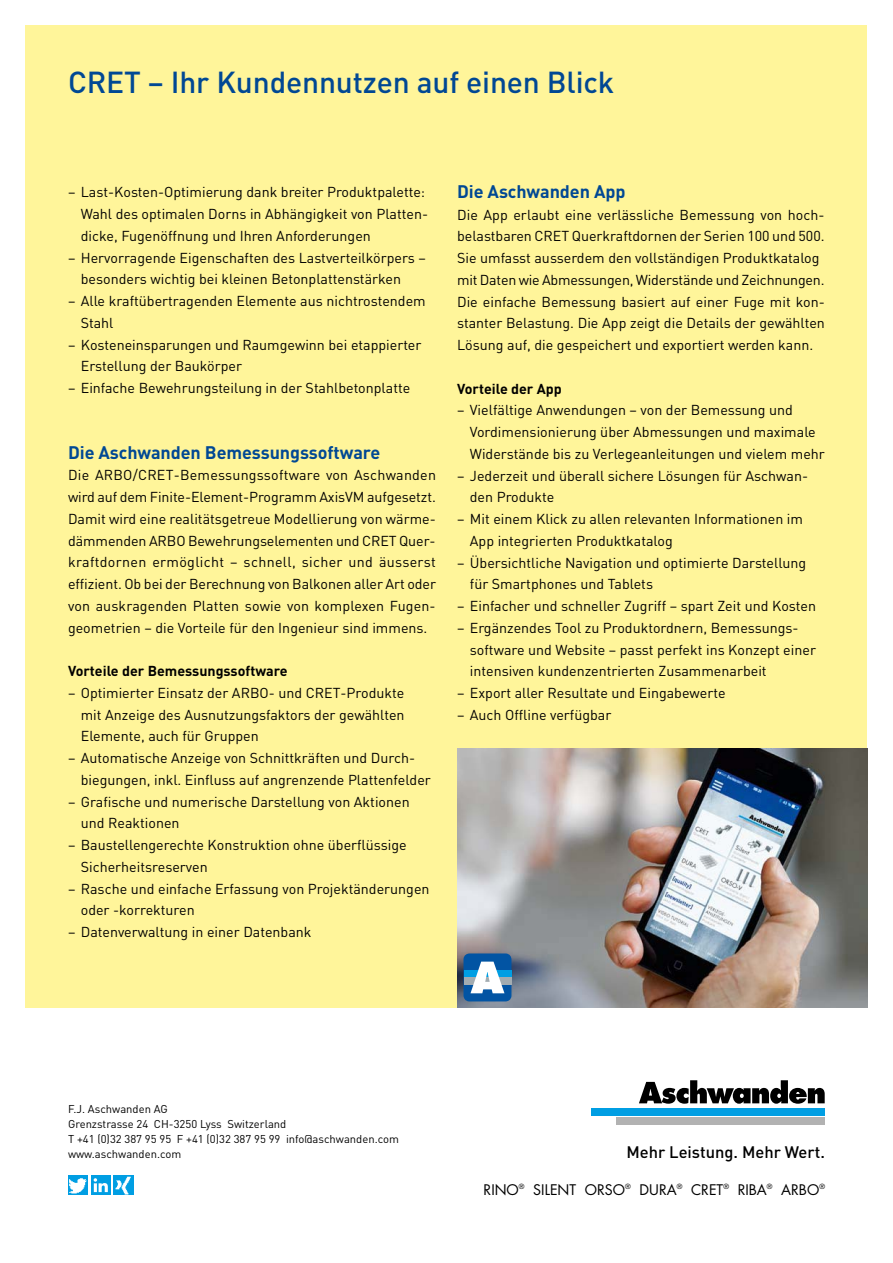
<style>
.page{position:relative;width:893px;height:1263px;background:#fff}
.page>*{position:absolute;margin:0;border:0;box-sizing:border-box;transform-origin:0 0}
.t1{font:500 30px "DIN";letter-spacing:-.005em;color:#004894}
.t2{font:700 18px "DIN";letter-spacing:-.005em;color:#004894}
.t3{font:500 16.5px "DIN";color:#000}
.t4{font:14.25px/21.8px "DIN";color:#000}
.t5{font:700 14.25px "DIN";color:#000}
.t6{font:14.25px "Futura";color:#000}
.t7{font:11.25px/15px "DIN";color:#000}
</style>
<div class="page">
<div style="left:591px;top:1109px;width:234px;height:7px;background:#009ee3"></div>
<svg style="left:639px;top:1080px;width:186px;height:24px"></svg>
<div style="left:616px;top:1117px;width:209px;height:8px;background:#b2b2b2"></div>
<svg style="left:91px;top:1175px;width:20px;height:20px"></svg>
<svg style="left:94px;top:1178px;width:14px;height:14px"></svg>
<div style="left:68px;top:1175px;width:20px;height:20px;background:#009ee3"></div>
<img style="left:69px;top:1178px;width:18px;height:16px">
<img style="left:114px;top:1175px;width:20px;height:20px">
<div style="left:26px;top:26px;width:841px;height:982px;background:#fff59a"></div>
<img style="left:457px;top:748px;width:410px;height:260px">
<div style="left:463px;top:953px;width:48px;height:48px;background:#0254a3;border-radius:6px"></div>
<div style="left:463px;top:970px;width:48px;height:7px;background:#009ee3"></div>
<div style="left:463px;top:977px;width:48px;height:8px;background:#a3acb1"></div>
<svg style="left:470px;top:961px;width:34px;height:32px"></svg>
<h1 class="t1" style="left:68px;top:71px;width:548px">CRET – Ihr Kundennutzen auf einen Blick</h1>
<p class="t4" style="left:81px;top:183px;width:349px;text-indent:-13px">– Last-Kosten-Optimierung dank breiter Produktpalette:<br>Wahl des optimalen Dorns in Abhängigkeit von Platten&shy;dicke, Fugenöffnung und Ihren Anforderungen</p>
<p class="t4" style="left:81px;top:248px;width:347px;text-indent:-13px">– Hervorragende Eigenschaften des Lastverteilkörpers – besonders wichtig bei kleinen Betonplattenstärken</p>
<p class="t4" style="left:81px;top:292px;width:346px;text-indent:-13px">– Alle kraftübertragenden Elemente aus nichtrostendem<br>Stahl</p>
<p class="t4" style="left:81px;top:335px;width:342px;text-indent:-13px">– Kosteneinsparungen und Raumgewinn bei etappierter<br>Erstellung der Baukörper</p>
<p class="t4" style="left:68px;top:379px;width:344px">– Einfache Bewehrungsteilung in der Stahlbetonplatte</p>
<p class="t2" style="left:68px;top:446px;width:314px">Die Aschwanden Bemessungssoftware</p>
<p class="t4" style="left:68px;top:466px;width:370px;text-align:justify">Die ARBO/CRET-Bemessungssoftware von Aschwanden wird auf dem Finite-Element-Programm AxisVM auf gesetzt.<br>Damit wird eine realitätsgetreue Modellierung von wärme&shy;dämmenden ARBO Bewehrungselementen und CRET Quer&shy;kraftdornen ermöglicht – schnell, sicher und äusserst effizient. Ob bei der Berechnung von Balkonen aller Art oder von auskragenden Platten sowie von komplexen Fugen&shy;geometrien – die Vorteile für den Ingenieur sind immens.</p>
<p class="t5" style="left:68px;top:666px;width:221px">Vorteile der Bemessungssoftware</p>
<p class="t4" style="left:81px;top:684px;width:325px;text-align:justify;text-indent:-13px">– Optimierter Einsatz der ARBO- und CRET-Produkte mit Anzeige des Ausnutzungsfaktors der gewählten Elemente, auch für Gruppen</p>
<p class="t4" style="left:81px;top:749px;width:352px;text-indent:-13px">– Automatische Anzeige von Schnittkräften und Durch&shy;biegungen, inkl. Einfluss auf angrenzende Plattenfelder</p>
<p class="t4" style="left:81px;top:792px;width:330px;text-indent:-13px">– Grafische und numerische Darstellung von Aktionen und Reaktionen</p>
<p class="t4" style="left:81px;top:836px;width:327px;text-indent:-13px">– Baustellengerechte Konstruktion ohne überflüssige<br>Sicherheitsreserven</p>
<p class="t4" style="left:81px;top:879px;width:350px;text-indent:-13px">– Rasche und einfache Erfassung von Projektänderungen oder -korrekturen</p>
<p class="t4" style="left:68px;top:923px;width:245px">– Datenverwaltung in einer Datenbank</p>
<p class="t2" style="left:457px;top:185px;width:170px">Die Aschwanden App</p>
<p class="t4" style="left:457px;top:205px;width:369px">Die App erlaubt eine verlässliche Bemessung von hoch&shy;belastbaren CRET Querkraftdornen der Serien 100 und 500.<br>Sie umfasst ausserdem den vollständigen Produktkatalog mit Daten wie Abmessungen, Widerstände und Zeichnungen.<br>Die einfache Bemessung basiert auf einer Fuge mit kon&shy;stanter Belastung. Die App zeigt die Details der gewählten Lösung auf, die gespeichert und exportiert werden kann.</p>
<p class="t5" style="left:457px;top:383px;width:106px">Vorteile der App</p>
<p class="t4" style="left:470px;top:401px;width:357px;text-indent:-13px">– Vielfältige Anwendungen – von der Bemessung und<br>Vordimensionierung über Abmessungen und maximale<br>Widerstände bis zu Verlegeanleitungen und vielem mehr</p>
<p class="t4" style="left:470px;top:466px;width:340px;text-indent:-13px">– Jederzeit und überall sichere Lösungen für Aschwan&shy;den Produkte</p>
<p class="t4" style="left:470px;top:510px;width:335px;text-indent:-13px">– Mit einem Klick zu allen relevanten Informationen im<br>App integrierten Produktkatalog</p>
<p class="t4" style="left:470px;top:553px;width:338px;text-indent:-13px">– Übersichtliche Navigation und optimierte Darstellung für Smartphones und Tablets</p>
<p class="t4" style="left:457px;top:597px;width:360px">– Einfacher und schneller Zugriff – spart Zeit und Kosten</p>
<p class="t4" style="left:470px;top:618px;width:348px;text-indent:-13px">– Ergänzendes Tool zu Produktordnern, Bemessungs&shy;software und Website – passt perfekt ins Konzept einer intensiven kundenzentrierten Zusammenarbeit</p>
<p class="t4" style="left:457px;top:684px;width:270px">– Export aller Resultate und Eingabewerte</p>
<p class="t4" style="left:457px;top:705px;width:156px">– Auch Offline verfügbar</p>
<p class="t7" style="left:68px;top:1102px;width:332px">F.J. Aschwanden AG<br>Grenzstrasse 24 CH-3250 Lyss Switzerland<br>T +41 (0)32 387 95 95 F +41 (0)32 387 95 99 info@aschwanden.com www.aschwanden.com</p>
<p class="t3" style="left:626px;top:1146px;width:200px">Mehr Leistung. Mehr Wert.</p>
<p class="t6" style="left:484px;top:1183px;width:343px">RINO<sup>®</sup> SILENT ORSO<sup>®</sup> DURA<sup>®</sup> CRET<sup>®</sup> RIBA<sup>®</sup> ARBO<sup>®</sup></p>
</div>
